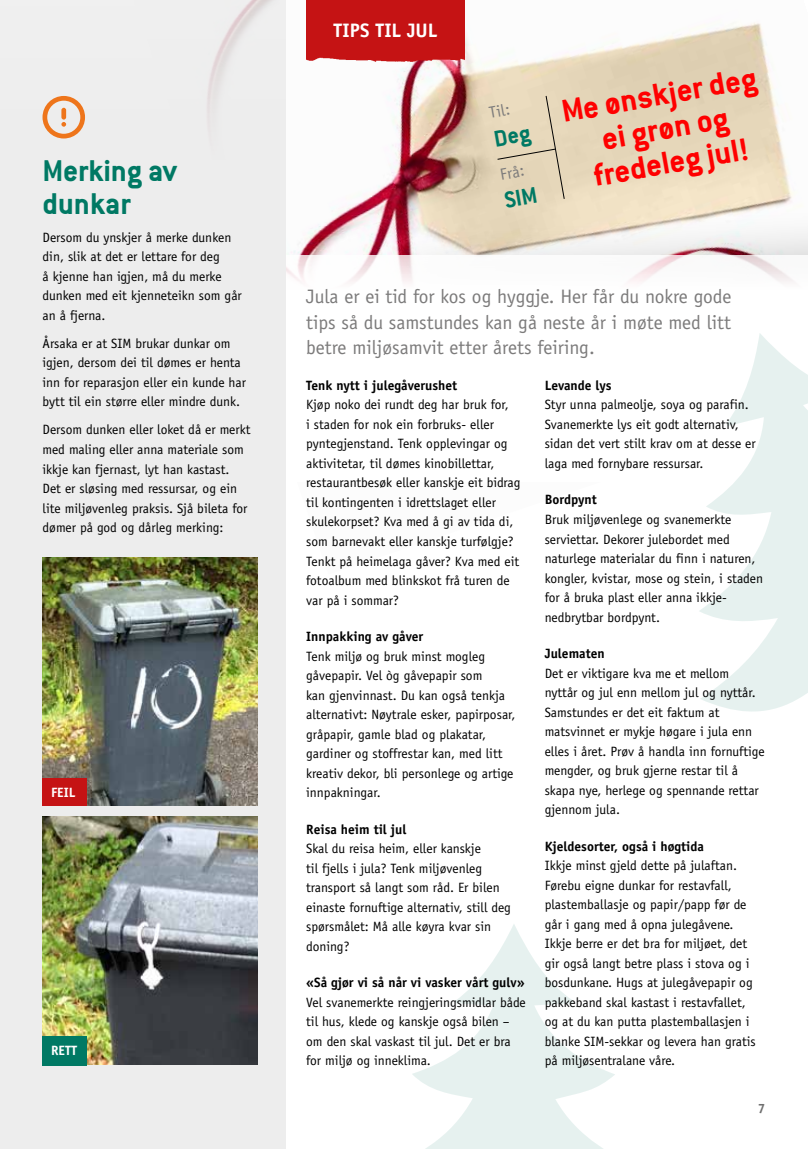
<style>
.page{position:relative;width:808px;height:1149px;background:#fff}
.page>*{position:absolute;margin:0;border:0;box-sizing:border-box;transform-origin:0 0}
.t1{font:700 34.5px/34.2px "Conduit ITC";color:#f00;text-align:center}
.t2{font:700 33px/33px "Conduit ITC";color:#007964}
.t3{font:19.5px/25.5px "Officina Sans";color:#7c7b7b;text-align:justify}
.t4{font:700 19.5px "Officina Sans";letter-spacing:-.01em;color:#fff}
.t5{font:16.35px "Officina Sans";color:#7c7b7b}
.t6{font:13.5px/19.5px "Officina Sans";color:#000}
.t7{font:700 13.5px "Officina Sans";color:#000}
.t8{font:700 13.5px "Officina Sans";color:#fff}
.t9{font:700 13.5px "Officina Sans";color:#6f6f6f}
</style>
<div class="page">
<svg style="left:412px;top:924px;width:203px;height:224px"></svg>
<img style="left:285px;top:0;width:509px;height:574px">
<div style="left:367px;top:203px;width:441px;height:216px;background:#000;opacity:.2"></div>
<div style="left:285px;top:255px;width:523px;height:227px;background:#fff"></div>
<div style="left:0;top:0;width:285px;height:1148px;background:#ededed"></div>
<svg style="left:699px;top:333px;width:109px;height:379px;fill:#e6f1ef"></svg>
<img style="left:306px;top:0;width:159px;height:66px">
<img style="left:43px;top:557px;width:214px;height:248px">
<img style="left:43px;top:816px;width:214px;height:248px">
<svg style="left:43px;top:96px;width:42px;height:42px"></svg>
<div style="left:43px;top:777px;width:44px;height:28px;background:#c51314"></div>
<div style="left:43px;top:1035px;width:44px;height:30px;background:#007964"></div>
<div style="left:494px;top:95px;width:71px;height:113px;background:#e6d7ba"></div>
<h2 class="t2" style="left:43px;top:153px;width:136px">Merking av dunkar</h2>
<p class="t6" style="left:43px;top:227px;width:201px">Dersom du ynskjer å merke dunken din, slik at det er lettare for deg<br>å kjenne han igjen, må du merke dunken med eit kjenneteikn som går an å fjerna.</p>
<p class="t6" style="left:43px;top:333px;width:205px">Årsaka er at SIM brukar dunkar om igjen, dersom dei til dømes er henta inn for reparasjon eller ein kunde har bytt til ein større eller mindre dunk.</p>
<p class="t6" style="left:43px;top:420px;width:210px">Dersom dunken eller loket då er merkt med maling eller anna materiale som ikkje kan fjernast, lyt han kastast.<br>Det er sløsing med ressursar, og ein lite miljøvenleg praksis. Sjå bileta for dømer på god og dårleg merking:</p>
<p class="t8" style="left:51px;top:784px;width:26px">FEIL</p>
<p class="t8" style="left:51px;top:1041px;width:27px">RETT</p>
<h3 class="t4" style="left:333px;top:18px;width:106px">TIPS TIL JUL</h3>
<p class="t5" style="left:488px;top:103px;width:22px;rotate:-10deg">Til:</p>
<p class="t5" style="left:498px;top:165px;width:26px;rotate:-10deg">Frå:</p>
<h1 class="t1" style="left:559px;top:94px;width:199px;rotate:-10deg">Me ønskjer deg ei grøn og fredeleg jul!</h1>
<h3 class="t3" style="left:306px;top:284px;width:427px">Jula er ei tid for kos og hyggje. Her får du nokre gode tips så du samstundes kan gå neste år i møte med litt betre miljøsamvit etter årets feiring.</h3>
<p class="t7" style="left:545px;top:377px;width:68px">Levande lys</p>
<p class="t6" style="left:545px;top:395px;width:213px">Styr unna palmeolje, soya og parafin.<br>Svanemerkte lys eit godt alternativ, sidan det vert stilt krav om at desse er laga med fornybare ressursar.</p>
<p class="t7" style="left:545px;top:491px;width:54px">Bordpynt</p>
<p class="t6" style="left:545px;top:509px;width:220px">Bruk miljøvenlege og svanemerkte serviettar. Dekorer julebordet med naturlege materialar du finn i naturen, kongler, kvistar, mose og stein, i staden for å bruka plast eller anna ikkje&shy;nedbrytbar bordpynt.</p>
<p class="t7" style="left:545px;top:645px;width:61px">Julematen</p>
<p class="t6" style="left:545px;top:663px;width:221px">Det er viktigare kva me et mellom nyttår og jul enn mellom jul og nyttår.<br>Samstundes er det eit faktum at matsvinnet er mykje høgare i jula enn elles i året. Prøv å handla inn fornuftige mengder, og bruk gjerne restar til å skapa nye, herlege og spennande rettar gjennom jula.</p>
<p class="t7" style="left:545px;top:837px;width:161px">Kjeldesorter, også i høgtida</p>
<p class="t6" style="left:545px;top:855px;width:213px">Ikkje minst gjeld dette på julaftan.<br>Førebu eigne dunkar for restavfall, plastemballasje og papir/papp før de går i gang med å opna julegåvene.<br>Ikkje berre er det bra for miljøet, det gir også langt betre plass i stova og i bosdunkane. Hugs at julegåvepapir og pakkeband skal kastast i restavfallet, og at du kan putta plastemballasjen i blanke SIM-sekkar og levera han gratis på miljøsentralane våre.</p>
<p class="t7" style="left:306px;top:377px;width:152px">Tenk nytt i julegåverushet</p>
<p class="t6" style="left:306px;top:395px;width:216px">Kjøp noko dei rundt deg har bruk for,<br>i staden for nok ein forbruks- eller pyntegjenstand. Tenk opplevingar og aktivitetar, til dømes kinobillettar, restaurantbesøk eller kanskje eit bidrag til kontingenten i idrettslaget eller skulekorpset? Kva med å gi av tida di, som barnevakt eller kanskje turfølgje?<br>Tenkt på heimelaga gåver? Kva med eit fotoalbum med blinkskot frå turen de var på i sommar?</p>
<p class="t7" style="left:306px;top:628px;width:118px">Innpakking av gåver</p>
<p class="t6" style="left:306px;top:646px;width:211px">Tenk miljø og bruk minst mogleg gåvepapir. Vel òg gåvepapir som<br>kan gjenvinnast. Du kan også tenkja alternativt: Nøytrale esker, papirposar, gråpapir, gamle blad og plakatar, gardiner og stoffrestar kan, med litt kreativ dekor, bli personlege og artige innpakningar.</p>
<p class="t7" style="left:306px;top:820px;width:102px">Reisa heim til jul</p>
<p class="t6" style="left:306px;top:838px;width:206px">Skal du reisa heim, eller kanskje<br>til fjells i jula? Tenk miljøvenleg transport så langt som råd. Er bilen einaste fornuftige alternativ, still deg spørsmålet: Må alle køyra kvar sin doning?</p>
<p class="t7" style="left:306px;top:973px;width:220px">«Så gjør vi så når vi vasker vårt gulv»</p>
<p class="t6" style="left:306px;top:992px;width:221px">Vel svanemerkte reingjeringsmidlar både til hus, klede og kanskje også bilen – om den skal vaskast til jul. Det er bra for miljø og inneklima.</p>
<p class="t9" style="left:758px;top:1099px;width:9px">7</p>
</div>
